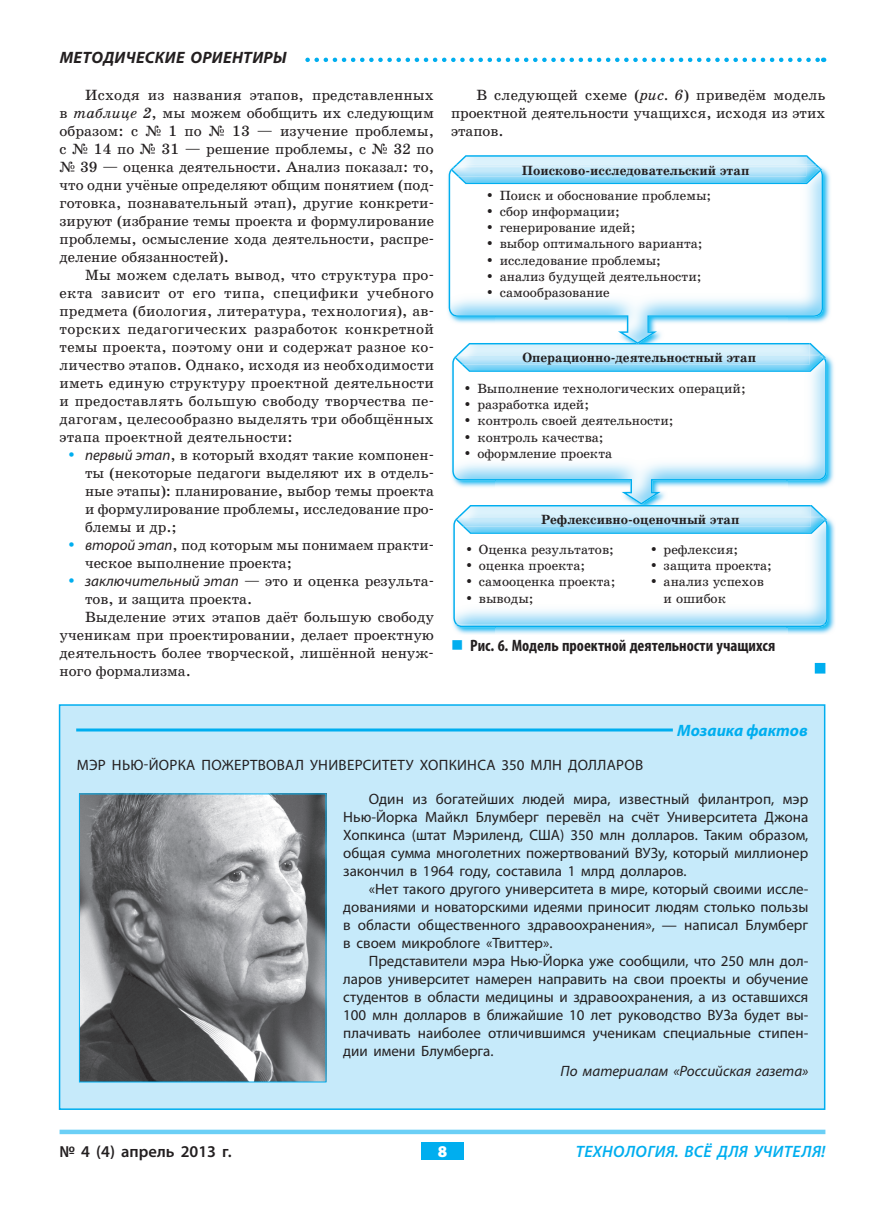
<style>
.page{position:relative;width:885px;height:1212px;background:#fff}
.page>*{position:absolute;margin:0;border:0;box-sizing:border-box;transform-origin:0 0}
.t1{font:700 condensed 16.5px "Myriad Pro";color:#231f20}
.t2{font:italic 600 16.5px "Myriad Pro";letter-spacing:.02em;color:#00aeef}
.t3{font:italic 700 16.5px "Myriad Pro";letter-spacing:.02em;color:#231f20}
.t4{font:600 16.5px "Myriad Pro";color:#231f20}
.t5{font:italic 700 16.5px "Myriad Pro";color:#00aeef}
.t6{font:900 16.5px "Myriad Pro";color:#fff}
.t7{font:15px/18px "School Book C";color:#231f20;text-align:justify}
.t8{font:15px/18px "Myriad Pro";color:#231f20;text-align:justify}
.t9{font:15px "Myriad Pro";letter-spacing:.02em;color:#231f20}
.t10{font:italic 15px "Myriad Pro";color:#231f20}
.t11{font:13.5px/16.2px "School Book C";color:#231f20}
.t12{font:700 13.5px "School Book C";color:#231f20}
.s1{font-style:italic}
.s2{font-family:"Myriad Pro";font-style:italic}
</style>
<div class="page">
<div style="left:421px;top:1142px;width:42px;height:17px;background:#00aeef"></div>
<hr style="left:60px;top:1130px;width:765px;height:4px;background:#6bcff6">
<svg style="left:305px;top:58px;width:519px;height:4px"></svg>
<div style="left:60px;top:705px;width:764px;height:404px;background:#c6eafa"></div>
<div style="left:59px;top:704px;width:766px;height:406px;border:2px solid #00aeef"></div>
<hr style="left:76px;top:728px;width:731px;height:3px;background:#00aeef">
<div style="left:672px;top:727px;width:135px;height:6px;background:#c6eafa"></div>
<img style="left:81px;top:795px;width:243px;height:285px">
<div style="left:79px;top:793px;width:247px;height:289px;border:1px solid #00aeef"></div>
<div style="left:814px;top:663px;width:11px;height:10px;background:#00aeef"></div>
<img style="left:451px;top:167px;width:45px;height:467px">
<img style="left:786px;top:167px;width:49px;height:467px">
<img style="left:495px;top:627px;width:292px;height:7px">
<img style="left:455px;top:505px;width:371px;height:122px">
<img style="left:453px;top:519px;width:374px;height:105px">
<img style="left:452px;top:357px;width:374px;height:148px">
<img style="left:448px;top:170px;width:375px;height:173px">
<img style="left:455px;top:155px;width:351px;height:12px">
<img style="left:460px;top:168px;width:346px;height:2px">
<img style="left:457px;top:170px;width:363px;height:14px">
<svg style="left:806px;top:155px;width:16px;height:16px"></svg>
<svg style="left:450px;top:165px;width:10px;height:12px"></svg>
<img style="left:459px;top:344px;width:350px;height:10px">
<img style="left:463px;top:354px;width:346px;height:4px">
<img style="left:461px;top:358px;width:362px;height:14px">
<svg style="left:809px;top:344px;width:16px;height:15px"></svg>
<svg style="left:454px;top:354px;width:9px;height:10px"></svg>
<img style="left:460px;top:506px;width:350px;height:10px">
<img style="left:464px;top:516px;width:346px;height:4px">
<img style="left:462px;top:520px;width:363px;height:14px">
<svg style="left:810px;top:506px;width:16px;height:15px"></svg>
<svg style="left:455px;top:516px;width:9px;height:10px"></svg>
<svg style="left:488px;top:193px;width:4px;height:4px"></svg>
<svg style="left:488px;top:209px;width:4px;height:4px"></svg>
<svg style="left:488px;top:225px;width:4px;height:4px"></svg>
<svg style="left:488px;top:241px;width:4px;height:4px"></svg>
<svg style="left:488px;top:258px;width:4px;height:4px"></svg>
<svg style="left:488px;top:274px;width:4px;height:4px"></svg>
<svg style="left:488px;top:290px;width:4px;height:4px"></svg>
<svg style="left:465px;top:386px;width:4px;height:4px"></svg>
<svg style="left:465px;top:402px;width:4px;height:4px"></svg>
<svg style="left:465px;top:418px;width:4px;height:4px"></svg>
<svg style="left:465px;top:435px;width:4px;height:4px"></svg>
<svg style="left:465px;top:451px;width:4px;height:4px"></svg>
<svg style="left:467px;top:547px;width:4px;height:4px"></svg>
<svg style="left:467px;top:563px;width:4px;height:4px"></svg>
<svg style="left:467px;top:579px;width:4px;height:4px"></svg>
<svg style="left:467px;top:596px;width:4px;height:4px"></svg>
<svg style="left:652px;top:547px;width:3px;height:4px"></svg>
<svg style="left:652px;top:563px;width:3px;height:4px"></svg>
<svg style="left:652px;top:579px;width:3px;height:4px"></svg>
<p class="t3" style="left:60px;top:52px;width:228px">МЕТОДИЧЕСКИЕ ОРИЕНТИРЫ</p>
<p class="t7" style="left:60px;top:87px;width:376px;text-indent:26px">Исходя из названия этапов, представленных в <span class="s1">таблице 2</span>, мы можем обобщить их следующим образом: с № 1 по № 13 — изучение проблемы, с № 14 по № 31 — решение проблемы, с № 32 по № 39 — оценка деятельности. Анализ показал: то, что одни учёные определяют общим понятием (под&shy;готовка, познавательный этап), другие конкрети&shy;зируют (избрание темы проекта и формулирование проблемы, осмысление хода деятельности, распре&shy;деление обязанностей).</p>
<p class="t7" style="left:60px;top:267px;width:376px;text-indent:26px">Мы можем сделать вывод, что структура про&shy;екта зависит от его типа, специфики учебного предмета (биология, литература, технология), ав&shy;торских педагогических разработок конкретной темы проекта, поэтому они и содержат разное ко&shy;личество этапов. Однако, исходя из необходимости иметь единую структуру проектной деятельности и предоставлять большую свободу творчества пе&shy;дагогам, целесообразно выделять три обобщённых этапа проектной деятельности:</p>
<p class="t7" style="left:85px;top:447px;width:350px"><span class="s2">первый этап</span>, в который входят такие компонен-</p>
<p class="t7" style="left:85px;top:465px;width:350px">ты (некоторые педагоги выделяют их в отдель-</p>
<p class="t7" style="left:85px;top:483px;width:350px">ные этапы): планирование, выбор темы проекта</p>
<p class="t7" style="left:85px;top:501px;width:350px">и формулирование проблемы, исследование про-</p>
<p class="t7" style="left:85px;top:519px;width:93px">блемы и др.;</p>
<p class="t7" style="left:85px;top:537px;width:350px"><span class="s2">второй этап</span>, под которым мы понимаем практи-</p>
<p class="t7" style="left:85px;top:555px;width:208px">ческое выполнение проекта;</p>
<p class="t7" style="left:85px;top:573px;width:350px"><span class="s2">заключительный этап</span> — это и оценка результа-</p>
<p class="t7" style="left:85px;top:591px;width:169px">тов, и защита проекта.</p>
<p class="t7" style="left:85px;top:609px;width:350px">Выделение этих этапов даёт большую свободу</p>
<p class="t7" style="left:60px;top:627px;width:376px">ученикам при проектировании, делает проектную</p>
<p class="t7" style="left:60px;top:645px;width:376px">деятельность более творческой, лишённой ненуж-</p>
<p class="t7" style="left:60px;top:663px;width:133px">ного формализма.</p>
<p class="t7" style="left:451px;top:87px;width:376px;text-indent:26px">В следующей схеме (<span class="s1">рис. 6</span>) приведём модель проектной деятельности учащихся, исходя из этих этапов.</p>
<p class="t12" style="left:521px;top:165px;width:229px">Поисково-исследовательский этап</p>
<p class="t11" style="left:499px;top:188px;width:213px">Поиск и обоснование проблемы; сбор информации; генерирование идей;<br>выбор оптимального варианта; исследование проблемы;<br>анализ будущей деятельности; самообразование</p>
<p class="t12" style="left:522px;top:353px;width:235px">Операционно-деятельностный этап</p>
<p class="t11" style="left:477px;top:381px;width:270px">Выполнение технологических операций; разработка идей;<br>контроль своей деятельности;<br>контроль качества;<br>оформление проекта</p>
<p class="t12" style="left:541px;top:515px;width:200px">Рефлексивно-оценочный этап</p>
<p class="t11" style="left:479px;top:542px;width:138px">Оценка результатов; оценка проекта; самооценка проекта; выводы;</p>
<p class="t11" style="left:663px;top:542px;width:110px">рефлексия; защита проекта; анализ успехов и ошибок</p>
<p class="t1" style="left:470px;top:640px;width:307px">Рис. 6. Модель проектной деятельности учащихся</p>
<p class="t5" style="left:677px;top:724px;width:132px">Мозаика фактов</p>
<p class="t9" style="left:77px;top:760px;width:568px">МЭР НЬЮ-ЙОРКА ПОЖЕРТВОВАЛ УНИВЕРСИТЕТУ ХОПКИНСА 350 МЛН ДОЛЛАРОВ</p>
<p class="t8" style="left:343px;top:791px;width:466px;text-indent:26px">Один из богатейших людей мира, известный филантроп, мэр Нью-Йорка Майкл Блумберг перевёл на счёт Университета Джона Хопкинса (штат Мэриленд, США) 350 млн долларов. Таким образом, общая сумма многолетних пожертвований ВУЗу, который миллионер закончил в 1964 году, составила 1 млрд долларов.</p>
<p class="t8" style="left:343px;top:881px;width:466px;text-indent:26px">«Нет такого другого университета в мире, который своими иссле&shy;дованиями и новаторскими идеями приносит людям столько пользы в области общественного здравоохранения», — написал Блумберг в своем микроблоге «Твиттер».</p>
<p class="t8" style="left:343px;top:953px;width:466px;text-indent:26px">Представители мэра Нью-Йорка уже сообщили, что 250 млн дол&shy;ларов университет намерен направить на свои проекты и обучение студентов в области медицины и здравоохранения, а из оставшихся 100 млн долларов в ближайшие 10 лет руководство ВУЗа будет вы&shy;плачивать наиболее отличившимся ученикам специальные стипен&shy;дии имени Блумберга.</p>
<p class="t10" style="left:560px;top:1065px;width:249px">По материалам «Российская газета»</p>
<p class="t4" style="left:60px;top:1145px;width:173px">№ 4 (4) апрель 2013 г.</p>
<p class="t6" style="left:438px;top:1145px;width:11px">8</p>
<p class="t2" style="left:575px;top:1145px;width:251px">ТЕХНОЛОГИЯ. ВСЁ ДЛЯ УЧИТЕЛЯ!</p>
</div>
